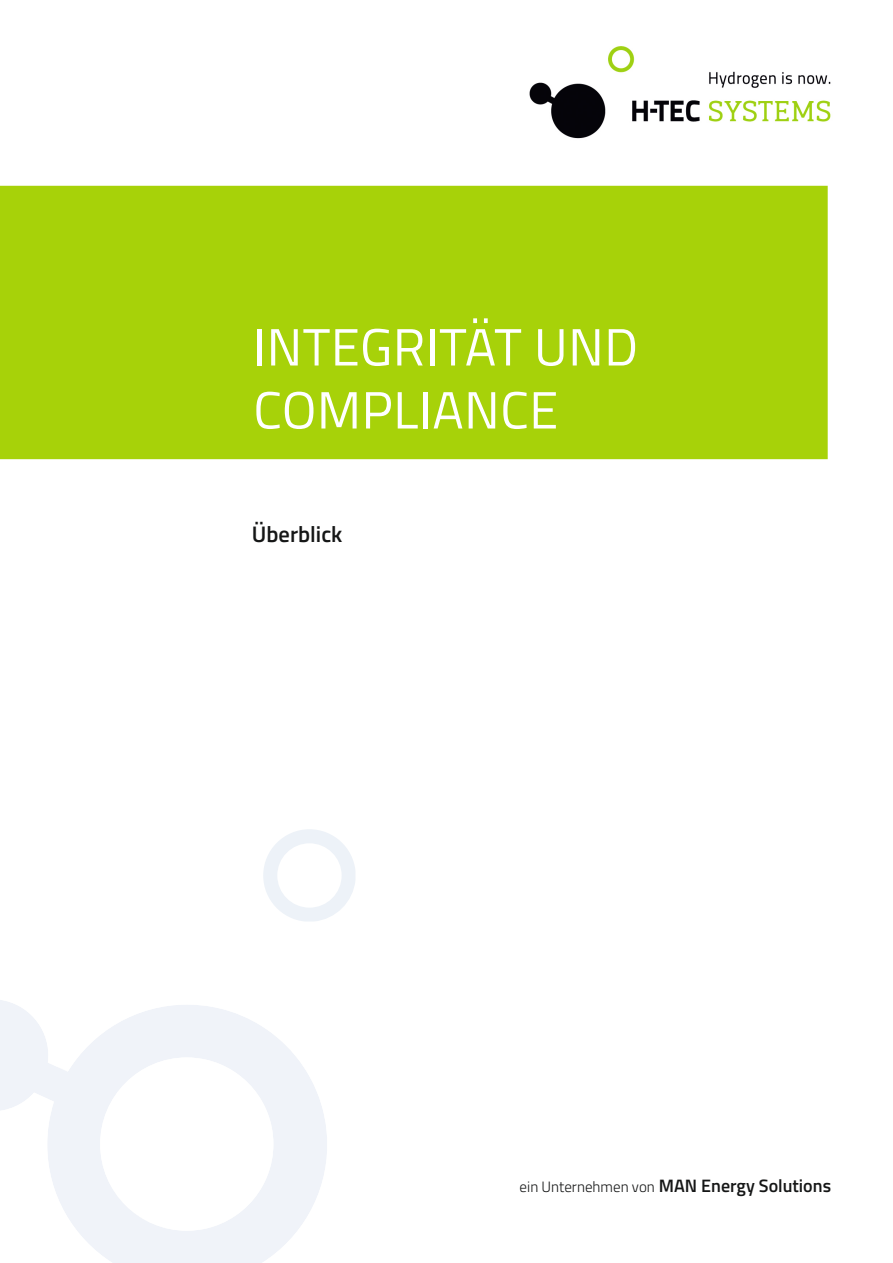
<style>
.page{position:relative;width:893px;height:1263px;background:#fff}
.page>*{position:absolute;margin:0;border:0;box-sizing:border-box;transform-origin:0 0}
.t1{font:52.5px/63px "Titillium Web";letter-spacing:.01em;color:#fff}
.t2{font:600 22.5px "Titillium Web";color:#151616}
.t3{font:600 18px "Titillium Web";color:#151616}
.s1{font-weight:300;font-size:15px}
</style>
<div class="page">
<img style="left:529px;top:46px;width:302px;height:93px">
<div style="left:0;top:185px;width:828px;height:275px;background:#a7d209"></div>
<svg style="left:0;top:1000px;width:327px;height:263px"></svg>
<svg style="left:263px;top:829px;width:92px;height:92px"></svg>
<h1 class="t1" style="left:253px;top:313px;width:386px">INTEGRITÄT UND<br>COMPLIANCE</h1>
<p class="t2" style="left:252px;top:517px;width:92px">Überblick</p>
<p class="t3" style="left:520px;top:1172px;width:313px"><span class="s1">ein Unternehmen von</span> MAN Energy Solutions</p>
</div>
